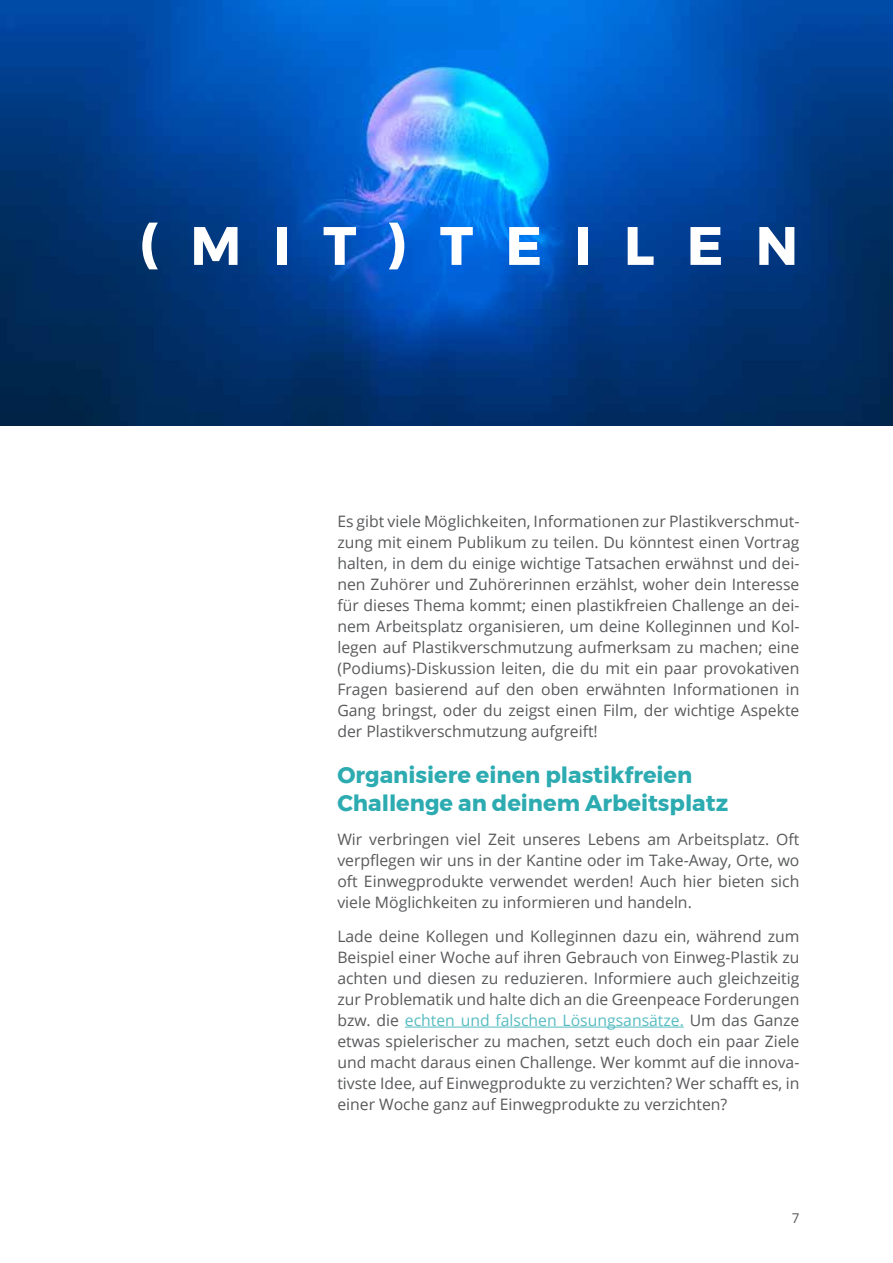
<style>
.page{position:relative;width:893px;height:1263px;background:#fff}
.page>*{position:absolute;margin:0;border:0;box-sizing:border-box;transform-origin:0 0}
.t1{font:700 54px "Montserrat";letter-spacing:.6em;color:#fff}
.t2{font:700 22.5px/28.5px "Montserrat";color:#2cabb1}
.t3{font:15.75px/21px "Open Sans";color:#58595b;text-align:justify}
.t4{font:13.5px "Open Sans";color:#58595b}
.s1{color:#56bcc1}
</style>
<div class="page">
<img style="left:0;top:0;width:893px;height:425px">
<hr style="left:405px;top:1027px;width:279px;height:1px;background:#56bcc1">
<h1 class="t1" style="left:139px;top:202px;width:660px">(MIT)TEILEN</h1>
<p class="t3" style="left:337px;top:511px;width:464px">Es gibt viele Möglichkeiten, Informationen zur Plastikverschmut&shy;zung mit einem Publikum zu teilen. Du könntest einen Vortrag halten, in dem du einige wichtige Tatsachen erwähnst und dei&shy;nen Zuhörer und Zuhörerinnen erzählst, woher dein Interesse für dieses Thema kommt; einen plastikfreien Challenge an dei&shy;nem Arbeitsplatz organisieren, um deine Kolleginnen und Kol&shy;legen auf Plastikverschmutzung aufmerksam zu machen; eine (Podiums)-Diskussion leiten, die du mit ein paar provokativen Fragen basierend auf den oben erwähnten Informationen in Gang bringst, oder du zeigst einen Film, der wichtige Aspekte der Plastikverschmutzung aufgreift!</p>
<h2 class="t2" style="left:337px;top:761px;width:392px">Organisiere einen plastikfreien<br>Challenge an deinem Arbeitsplatz</h2>
<p class="t3" style="left:337px;top:828px;width:464px">Wir verbringen viel Zeit unseres Lebens am Arbeitsplatz. Oft verpflegen wir uns in der Kantine oder im Take-Away, Orte, wo oft Einwegprodukte verwendet werden! Auch hier bieten sich viele Möglichkeiten zu informieren und handeln.</p>
<p class="t3" style="left:337px;top:925px;width:464px">Lade deine Kollegen und Kolleginnen dazu ein, während zum Beispiel einer Woche auf ihren Gebrauch von Einweg-Plastik zu achten und diesen zu reduzieren. Informiere auch gleichzeitig zur Problematik und halte dich an die Greenpeace Forderungen bzw. die <span class="s1">echten und falschen Lösungsansätze.</span> Um das Ganze etwas spielerischer zu machen, setzt euch doch ein paar Ziele und macht daraus einen Challenge. Wer kommt auf die innova&shy;tivste Idee, auf Einwegprodukte zu verzichten? Wer schafft es, in einer Woche ganz auf Einwegprodukte zu verzichten?</p>
<p class="t4" style="left:792px;top:1209px;width:9px">7</p>
</div>
